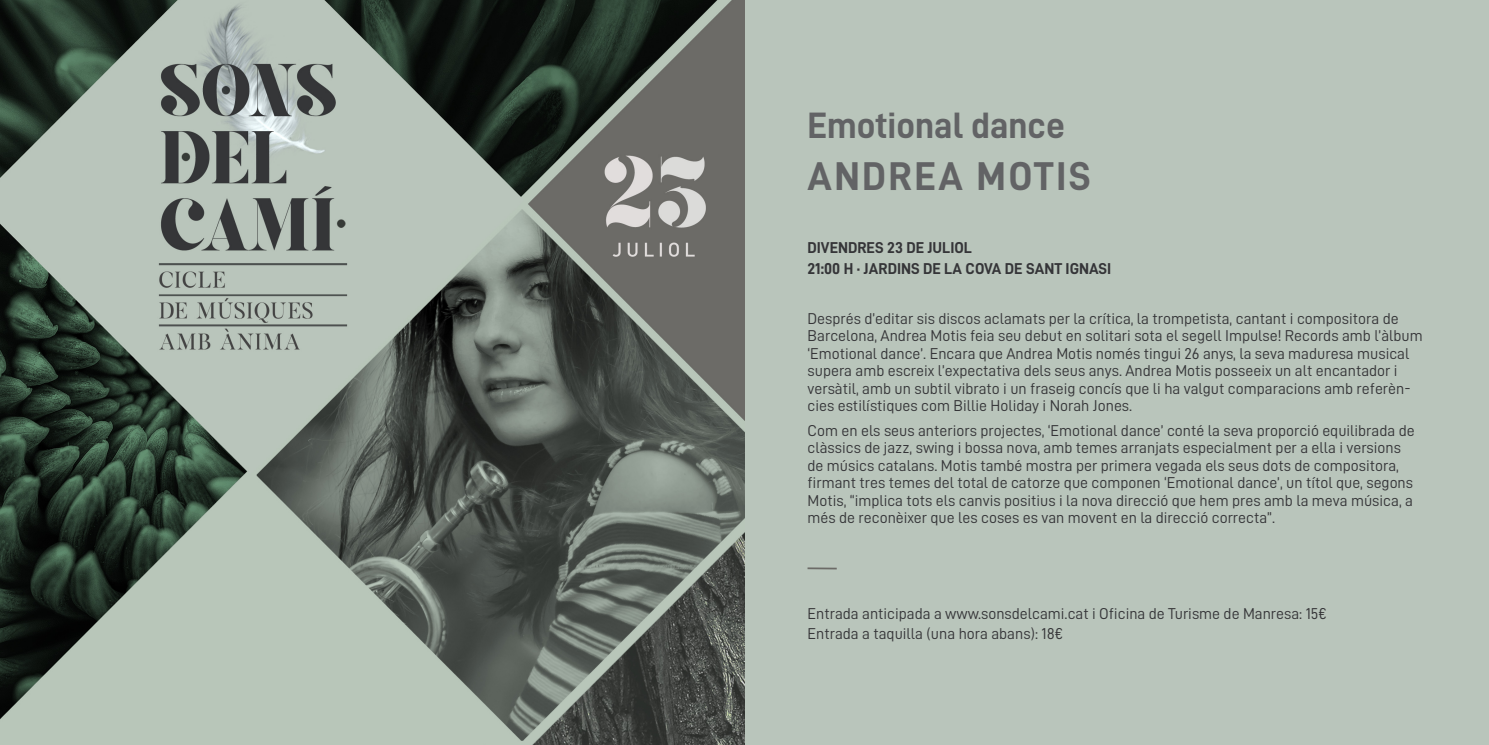
<style>
.page{position:relative;width:1489px;height:745px;background:#fff}
.page>*{position:absolute;margin:0;border:0;box-sizing:border-box;transform-origin:0 0}
.t1{font:40.25px "D DIN Bold";letter-spacing:.06em;color:#626365}
.t2{font:36.75px "D DIN Bold";color:#626365}
.t3{font:15.75px/17.5px "D DIN";color:#353538}
.t4{font:15.75px "D DIN Bold";color:#353538}
</style>
<div class="page">
<div style="left:744px;top:0;width:744px;height:744px;background:#b9c5bb"></div>
<hr style="left:807px;top:567px;width:29px;height:2px;background:#6c6b67">
<img style="left:0;top:0;width:744px;height:744px">
<div style="left:243px;top:716px;width:239px;height:28px;background:#b8c6b9"></div>
<p class="t2" style="left:807px;top:105px;width:259px">EMOTIONAL DANCE</p>
<p class="t1" style="left:807px;top:154px;width:265px">ANDREA MOTIS</p>
<p class="t4" style="left:807px;top:239px;width:143px">DIVENDRES 23 DE JULIOL</p>
<p class="t4" style="left:807px;top:260px;width:238px">21:00 H · JARDINS DE LA COVA DE SANT</p>
<p class="t4" style="left:1065px;top:260px;width:47px">IGNASI</p>
<p class="t3" style="left:807px;top:309px;width:616px">Després d’editar sis discos aclamats per la crítica, la trompetista, cantant i compositora de Barcelona, Andrea Motis feia seu debut en solitari sota el segell Impulse! Records amb l’àlbum ‘Emotional dance’. Encara que Andrea Motis només tingui 26 anys, la seva maduresa musical supera amb escreix l’expectativa dels seus anys. Andrea Motis posseeix un alt encantador i versàtil, amb un subtil vibrato i un fraseig concís que li ha valgut comparacions amb referèn&shy;cies estilístiques com Billie Holiday i Norah Jones.</p>
<p class="t3" style="left:807px;top:421px;width:608px">Com en els seus anteriors projectes, ‘Emotional dance’ conté la seva proporció equilibrada de clàssics de jazz, swing i bossa nova, amb temes arranjats especialment per a ella i versions de músics catalans. Motis també mostra per primera vegada els seus dots de compositora, firmant tres temes del total de catorze que componen ‘Emotional dance’, un títol que, segons Motis, “implica tots els canvis positius i la nova direcció que hem pres amb la meva música, a més de reconèixer que les coses es van movent en la direcció correcta”.</p>
<p class="t3" style="left:807px;top:604px;width:521px">Entrada anticipada a www.sonsdelcami.cat i Oficina de Turisme de Manresa: 15€</p>
<p class="t3" style="left:807px;top:623px;width:257px">Entrada a taquilla (una hora abans): 18€</p>
</div>
